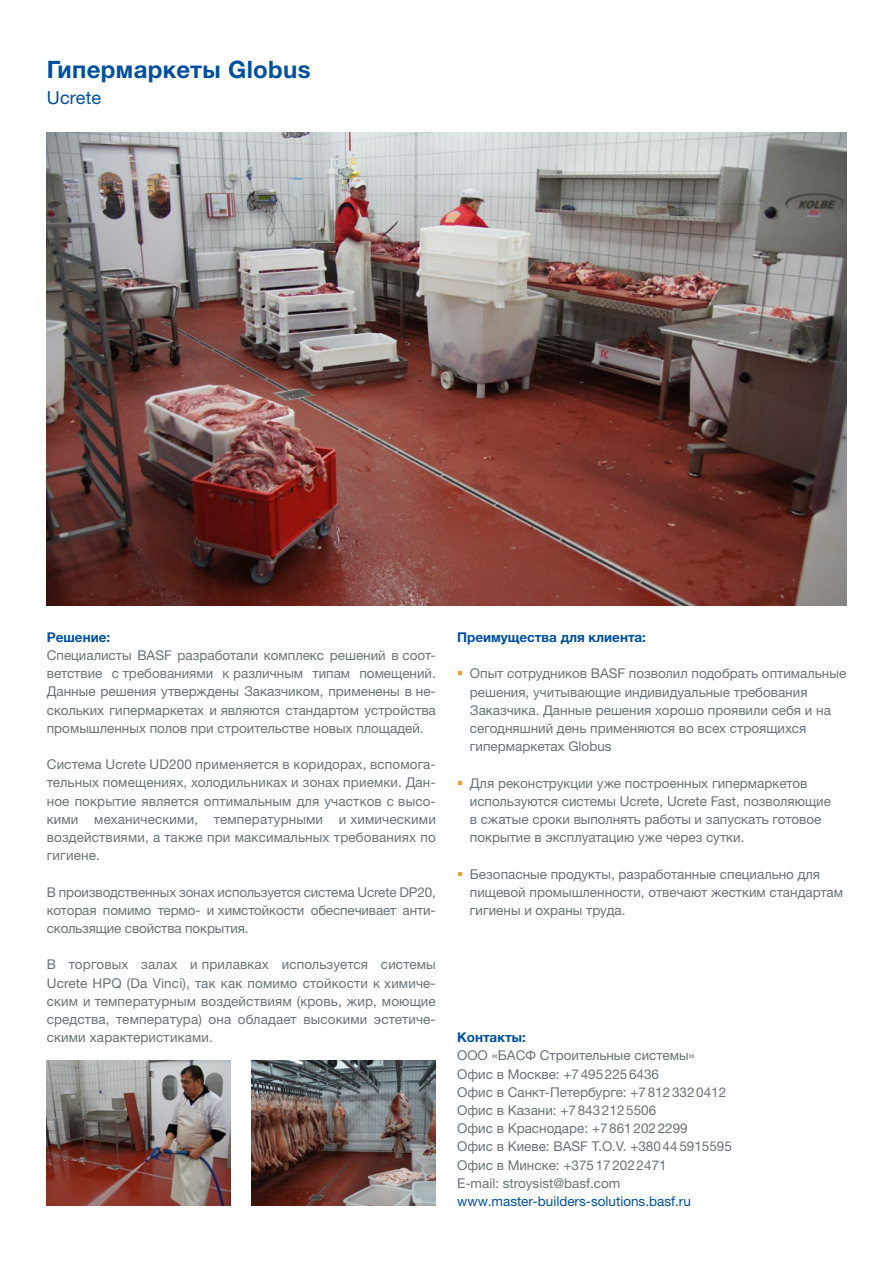
<style>
.page{position:relative;width:893px;height:1263px;background:#fff}
.page>*{position:absolute;margin:0;border:0;box-sizing:border-box;transform-origin:0 0}
.t1{font:700 24px "Helvetica Neue LTW1 G";letter-spacing:.015em;color:#01509f}
.t2{font:18px "Helvetica Neue LTW1 G";letter-spacing:.015em;color:#01509f}
.t3{font:13.5px/18.1px "Helvetica Neue LTW1 G";color:#697379}
.t4{font:700 13.5px "Helvetica Neue LTW1 G";color:#01509f}
.t5{font:13.5px "Helvetica Neue LTW1 G";color:#01509f}
</style>
<div class="page">
<img style="left:47px;top:132px;width:799px;height:473px">
<img style="left:47px;top:1060px;width:184px;height:146px">
<img style="left:252px;top:1060px;width:184px;height:146px">
<h1 class="t1" style="left:47px;top:54px;width:265px">Гипермаркеты Globus</h1>
<h2 class="t2" style="left:47px;top:86px;width:56px">Ucrete</h2>
<p class="t4" style="left:47px;top:629px;width:65px">Решение:</p>
<p class="t3" style="left:47px;top:646px;width:391px;text-align:justify">Специалисты BASF разработали комплекс решений в соот&shy;ветствие с требованиями к различным типам помещений.<br>Данные решения утверждены Заказчиком, применены в не&shy;скольких гипермаркетах и являются стандартом устройства промышленных полов при строительстве новых площадей.</p>
<p class="t3" style="left:47px;top:755px;width:391px;text-align:justify">Система Ucrete UD200 применяется в коридорах, вспомога&shy;тельных помещениях, холодильниках и зонах приемки. Дан&shy;ное покрытие является оптимальным для участков с высо&shy;кими механическими, температурными и химическими воздействиями, а также при максимальных требованиях по гигиене.</p>
<p class="t3" style="left:47px;top:883px;width:391px;text-align:justify">В производственных зонах используется система Ucrete DP20, которая помимо термо- и химстойкости обеспечивает анти&shy;скользящие свойства покрытия.</p>
<p class="t3" style="left:47px;top:955px;width:391px;text-align:justify">В торговых залах и прилавках используется системы Ucrete HPQ (Da Vinci), так как помимо стойкости к химиче&shy;ским и температурным воздействиям (кровь, жир, моющие средства, температура) она обладает высокими эстетиче&shy;скими характеристиками.</p>
<p class="t4" style="left:457px;top:629px;width:190px">Преимущества для клиента:</p>
<p class="t3" style="left:470px;top:664px;width:378px">Опыт сотрудников BASF позволил подобрать оптимальные решения, учитывающие индивидуальные требования Заказчика. Данные решения хорошо проявили себя и на сегодняшний день применяются во всех строящихся гипермаркетах Globus</p>
<p class="t3" style="left:470px;top:773px;width:363px">Для реконструкции уже построенных гипермаркетов используются системы Ucrete, Ucrete Fast, позволяющие в сжатые сроки выполнять работы и запускать готовое покрытие в эксплуатацию уже через сутки.</p>
<p class="t3" style="left:470px;top:864px;width:375px">Безопасные продукты, разработанные специально для пищевой промышленности, отвечают жестким стандартам гигиены и охраны труда.</p>
<p class="t4" style="left:457px;top:1029px;width:70px">Контакты:</p>
<p class="t3" style="left:457px;top:1046px;width:276px">ООО «БАСФ Строительные системы»<br>Офис в Москве: +74952256436<br>Офис в Санкт-Петербурге: +78123320412<br>Офис в Казани: +78432125506<br>Офис в Краснодаре: +78612022299<br>Офис в Киеве: BASF T.O.V. +380445915595<br>Офис в Минске: +375172022471<br>E-mail: stroysist@basf.com</p>
<p class="t5" style="left:457px;top:1193px;width:235px">www.master-builders-solutions.basf.ru</p>
</div>
